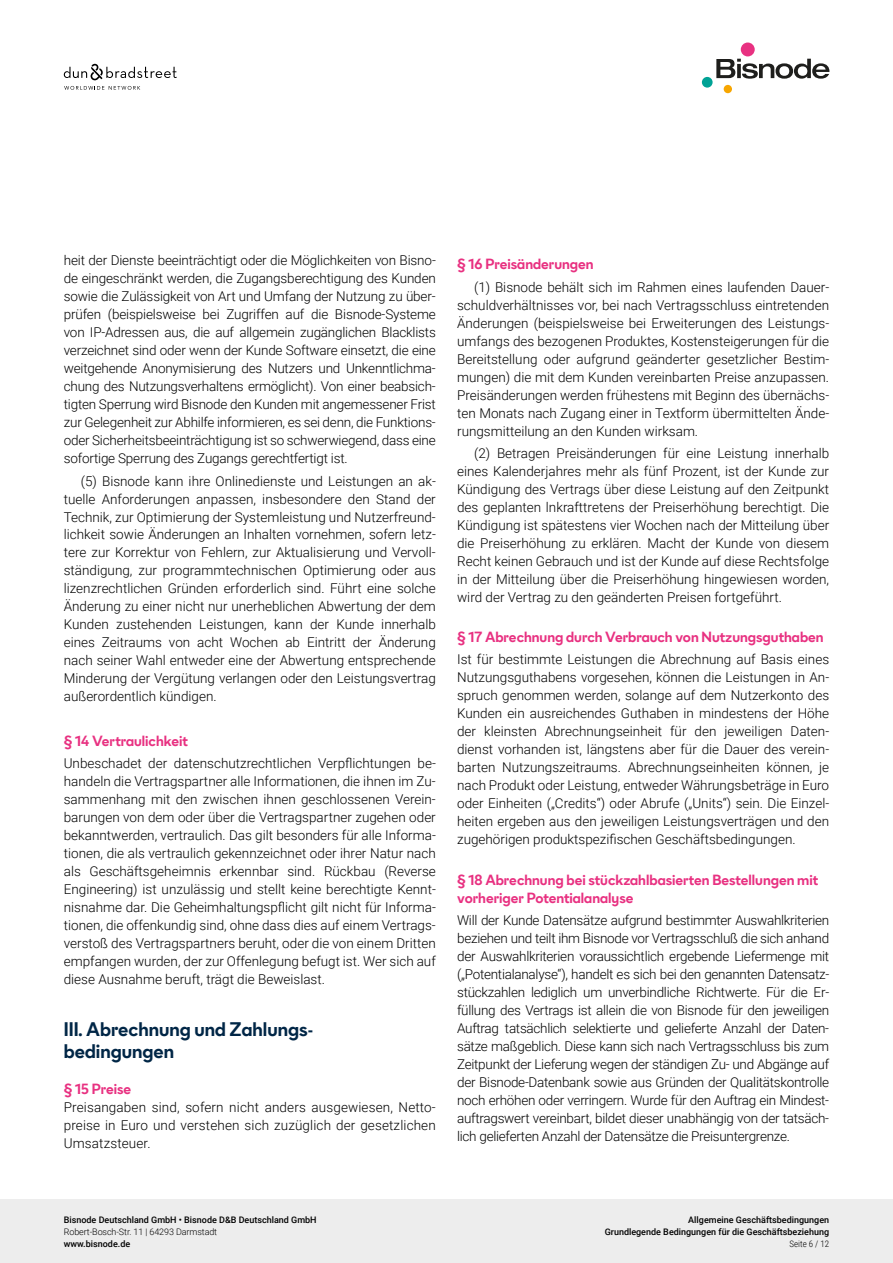
<style>
.page{position:relative;width:893px;height:1263px;background:#fff}
.page>*{position:absolute;margin:0;border:0;box-sizing:border-box;transform-origin:0 0}
.t1{font:700 18px/21.6px "Bisnode Sans";color:#002646}
.t2{font:300 13.5px/18px "Roboto";color:#000;text-align:justify}
.t3{font:700 13.5px/18px "Bisnode Sans";color:#e83181}
.t4{font:500 9px/12px "Roboto";color:#000;text-align:right}
.t5{font:300 9px "Roboto";letter-spacing:-.01em;color:#000}
.t6{font:300 9px "Roboto Condensed";color:#000}
</style>
<div class="page">
<div style="left:0;top:1199px;width:893px;height:64px;background:#ededed"></div>
<svg style="left:716px;top:59px;width:113px;height:20px"></svg>
<div style="left:741px;top:43px;width:14px;height:13px;background:#e83181;border-radius:50%"></div>
<div style="left:702px;top:77px;width:11px;height:11px;background:#00a295;border-radius:50%"></div>
<div style="left:724px;top:85px;width:8px;height:8px;background:#f7a600;border-radius:50%"></div>
<svg style="left:64px;top:63px;width:113px;height:17px"></svg>
<svg style="left:64px;top:86px;width:76px;height:4px"></svg>
<p class="t2" style="left:64px;top:251px;width:374px">heit der Dienste beeinträchtigt oder die Möglichkeiten von Bisno&shy;de eingeschränkt werden, die Zugangsberechtigung des Kunden sowie die Zulässigkeit von Art und Umfang der Nutzung zu über&shy;prüfen (beispielsweise bei Zugriffen auf die Bisnode-Systeme von IP-Adressen aus, die auf allgemein zugänglichen Blacklists verzeichnet sind oder wenn der Kunde Software einsetzt, die eine weitgehende Anonymisierung des Nutzers und Unkenntlichma&shy;chung des Nutzungsverhaltens ermöglicht). Von einer beabsich&shy;tigten Sperrung wird Bisnode den Kunden mit angemessener Frist zur Gelegenheit zur Abhilfe informieren, es sei denn, die Funktions&shy;oder Sicherheitsbeeinträchtigung ist so schwerwiegend, dass eine sofortige Sperrung des Zugangs gerechtfertigt ist.</p>
<p class="t2" style="left:64px;top:471px;width:374px;text-indent:17px">(5) Bisnode kann ihre Onlinedienste und Leistungen an ak&shy;tuelle Anforderungen anpassen, insbesondere den Stand der Technik, zur Optimierung der Systemleistung und Nutzerfreund&shy;lichkeit sowie Änderungen an Inhalten vornehmen, sofern letz&shy;tere zur Korrektur von Fehlern, zur Aktualisierung und Vervoll&shy;ständigung, zur programmtechnischen Optimierung oder aus lizenzrechtlichen Gründen erforderlich sind. Führt eine solche Änderung zu einer nicht nur unerheblichen Abwertung der dem Kunden zustehenden Leistungen, kann der Kunde innerhalb eines Zeitraums von acht Wochen ab Eintritt der Änderung nach seiner Wahl entweder eine der Abwertung entsprechende Minderung der Vergütung verlangen oder den Leistungsvertrag außerordentlich kündigen.</p>
<p class="t3" style="left:64px;top:732px;width:126px">§ 14 Vertraulichkeit</p>
<p class="t2" style="left:64px;top:754px;width:374px">Unbeschadet der datenschutzrechtlichen Verpflichtungen be&shy;handeln die Vertragspartner alle Informationen, die ihnen im Zu&shy;sammenhang mit den zwischen ihnen geschlossenen Verein&shy;barungen von dem oder über die Vertragspartner zugehen oder bekanntwerden, vertraulich. Das gilt besonders für alle Informa&shy;tionen, die als vertraulich gekennzeichnet oder ihrer Natur nach als Geschäftsgeheimnis erkennbar sind. Rückbau (Reverse Engineering) ist unzulässig und stellt keine berechtigte Kennt&shy;nisnahme dar. Die Geheimhaltungspflicht gilt nicht für Informa&shy;tionen, die offenkundig sind, ohne dass dies auf einem Vertrags&shy;verstoß des Vertragspartners beruht, oder die von einem Dritten empfangen wurden, der zur Offenlegung befugt ist. Wer sich auf diese Ausnahme beruft, trägt die Beweislast.</p>
<h1 class="t1" style="left:64px;top:1018px;width:251px">III. Abrechnung und Zahlungs&shy;bedingungen</h1>
<p class="t3" style="left:64px;top:1079px;width:69px">§ 15 Preise</p>
<p class="t2" style="left:64px;top:1097px;width:374px">Preisangaben sind, sofern nicht anders ausgewiesen, Netto&shy;preise in Euro und verstehen sich zuzüglich der gesetzlichen Umsatzsteuer.</p>
<p class="t3" style="left:457px;top:255px;width:138px">§ 16 Preisänderungen</p>
<p class="t2" style="left:457px;top:277px;width:374px;text-indent:17px">(1) Bisnode behält sich im Rahmen eines laufenden Dauer&shy;schuldverhältnisses vor, bei nach Vertragsschluss eintretenden Änderungen (beispielsweise bei Erweiterungen des Leistungs&shy;umfangs des bezogenen Produktes, Kostensteigerungen für die Bereitstellung oder aufgrund geänderter gesetzlicher Bestim&shy;mungen) die mit dem Kunden vereinbarten Preise anzupassen.<br>Preisänderungen werden frühestens mit Beginn des übernächs&shy;ten Monats nach Zugang einer in Textform übermittelten Ände&shy;rungsmitteilung an den Kunden wirksam.</p>
<p class="t2" style="left:457px;top:443px;width:374px;text-indent:17px">(2) Betragen Preisänderungen für eine Leistung innerhalb eines Kalenderjahres mehr als fünf Prozent, ist der Kunde zur Kündigung des Vertrags über diese Leistung auf den Zeitpunkt des geplanten lnkrafttretens der Preiserhöhung berechtigt. Die Kündigung ist spätestens vier Wochen nach der Mitteilung über die Preiserhöhung zu erklären. Macht der Kunde von diesem Recht keinen Gebrauch und ist der Kunde auf diese Rechtsfolge in der Mitteilung über die Preiserhöhung hingewiesen worden, wird der Vertrag zu den geänderten Preisen fortgeführt.</p>
<p class="t3" style="left:457px;top:628px;width:368px">§ 17 Abrechnung durch Verbrauch von Nutzungsguthaben</p>
<p class="t2" style="left:457px;top:650px;width:374px">Ist für bestimmte Leistungen die Abrechnung auf Basis eines Nutzungsguthabens vorgesehen, können die Leistungen in An&shy;spruch genommen werden, solange auf dem Nutzerkonto des Kunden ein ausreichendes Guthaben in mindestens der Höhe der kleinsten Abrechnungseinheit für den jeweiligen Daten&shy;dienst vorhanden ist, längstens aber für die Dauer des verein&shy;barten Nutzungszeitraums. Abrechnungseinheiten können, je nach Produkt oder Leistung, entweder Währungsbeträge in Euro oder Einheiten („Credits“) oder Abrufe („Units“) sein. Die Einzel&shy;heiten ergeben aus den jeweiligen Leistungsverträgen und den zugehörigen produktspezifischen Geschäftsbedingungen.</p>
<p class="t3" style="left:457px;top:870px;width:363px">§ 18 Abrechnung bei stückzahlbasierten Bestellungen mit vorheriger Potentialanalyse</p>
<p class="t2" style="left:457px;top:910px;width:374px">Will der Kunde Datensätze aufgrund bestimmter Auswahlkriterien beziehen und teilt ihm Bisnode vor Vertragsschluß die sich anhand der Auswahlkriterien voraussichtlich ergebende Liefermenge mit („Potentialanalyse“), handelt es sich bei den genannten Datensatz&shy;stückzahlen lediglich um unverbindliche Richtwerte. Für die Er&shy;füllung des Vertrags ist allein die von Bisnode für den jeweiligen Auftrag tatsächlich selektierte und gelieferte Anzahl der Daten&shy;sätze maßgeblich. Diese kann sich nach Vertragsschluss bis zum Zeitpunkt der Lieferung wegen der ständigen Zu- und Abgänge auf der Bisnode-Datenbank sowie aus Gründen der Qualitätskontrolle noch erhöhen oder verringern. Wurde für den Auftrag ein Mindest&shy;auftragswert vereinbart, bildet dieser unabhängig von der tatsäch&shy;lich gelieferten Anzahl der Datensätze die Preisuntergrenze.</p>
<p class="t4" style="left:64px;top:1213px;width:254px">Bisnode Deutschland GmbH • Bisnode D&amp;B Deutschland GmbH</p>
<p class="t5" style="left:64px;top:1225px;width:155px">Robert-Bosch-Str. 11 | 64293 Darmstadt</p>
<p class="t4" style="left:64px;top:1237px;width:68px">www.bisnode.de</p>
<p class="t4" style="left:605px;top:1213px;width:226px">Allgemeine Geschäftsbedingungen<br>Grundlegende Bedingungen für die Geschäftsbeziehung</p>
<p class="t6" style="left:789px;top:1237px;width:41px">Seite 6 / 12</p>
</div>
